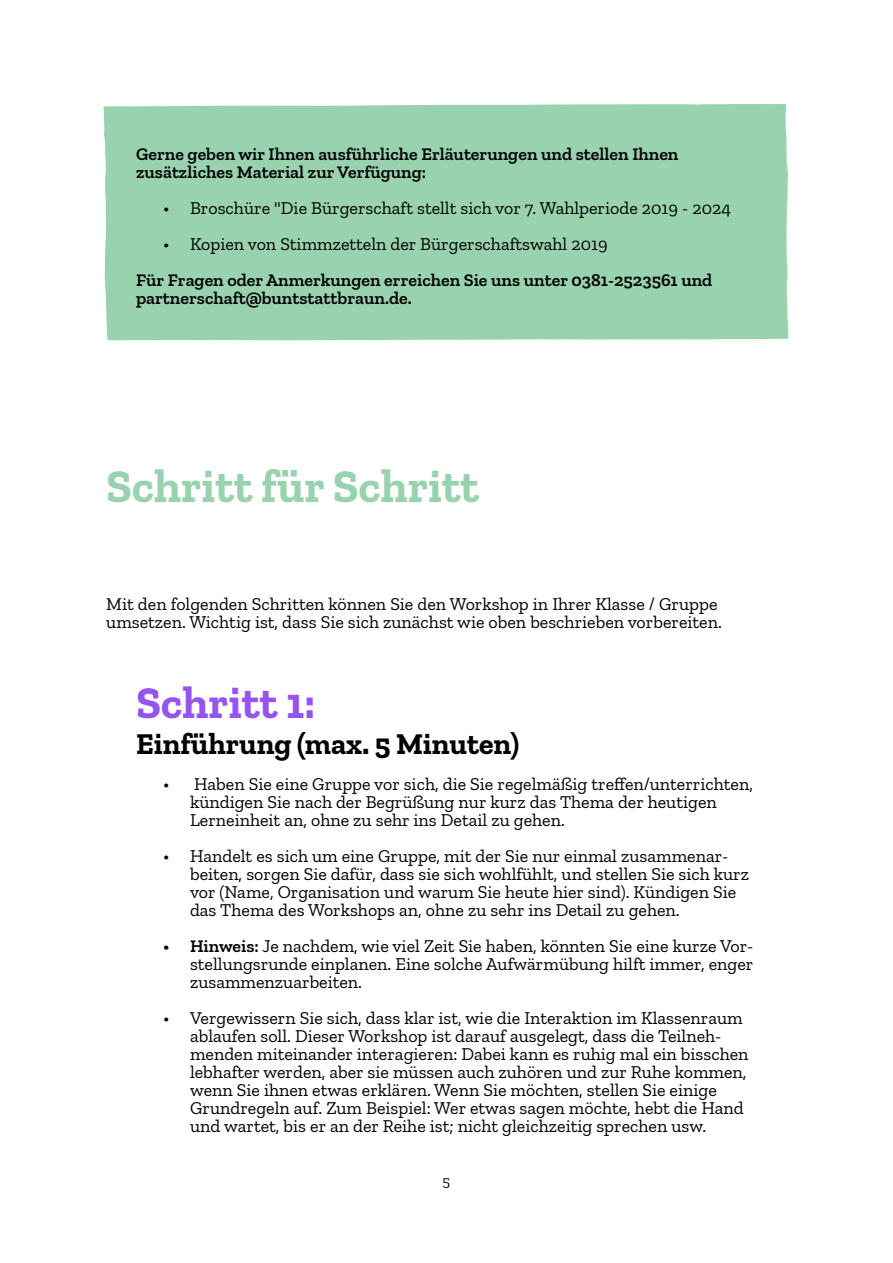
<style>
.page{position:relative;width:893px;height:1263px;background:#fff}
.page>*{position:absolute;margin:0;border:0;box-sizing:border-box;transform-origin:0 0}
.t1{font:700 46.5px "Zilla Slab";color:#99d2ae}
.t2{font:700 45px "Zilla Slab";color:#9554f1}
.t3{font:700 30px "Zilla Slab";color:#000}
.t4{font:18px "Zilla Slab";color:#000}
.t5{font:600 18px "Zilla Slab";color:#000}
.t6{font:15px "Zilla Slab";color:#000}
.s1{font-weight:600}
</style>
<div class="page">
<div style="left:103px;top:104px;width:685px;height:236px;background:#99d2ae"></div>
<p class="t5" style="left:136px;top:146px;width:544px">Gerne geben wir Ihnen ausführliche Erläuterungen und stellen Ihnen</p>
<p class="t5" style="left:136px;top:164px;width:292px">zusätzliches Material zur Verfügung:</p>
<p class="t4" style="left:163px;top:200px;width:569px">• Broschüre "Die Bürgerschaft stellt sich vor 7. Wahlperiode 2019 - 2024</p>
<p class="t4" style="left:163px;top:236px;width:446px">• Kopien von Stimmzetteln der Bürgerschaftswahl 2019</p>
<p class="t5" style="left:136px;top:272px;width:578px">Für Fragen oder Anmerkungen erreichen Sie uns unter 0381-2523561 und</p>
<p class="t5" style="left:136px;top:290px;width:277px">partnerschaft@buntstattbraun.de.</p>
<p class="t1" style="left:106px;top:466px;width:374px">Schritt für Schritt</p>
<p class="t4" style="left:106px;top:596px;width:613px">Mit den folgenden Schritten können Sie den Workshop in Ihrer Klasse / Gruppe</p>
<p class="t4" style="left:106px;top:614px;width:617px">umsetzen. Wichtig ist, dass Sie sich zunächst wie oben beschrieben vorbereiten.</p>
<p class="t2" style="left:136px;top:683px;width:181px">Schritt 1:</p>
<p class="t3" style="left:136px;top:731px;width:384px">Einführung (max. 5 Minuten)</p>
<p class="t4" style="left:163px;top:776px;width:591px">• Haben Sie eine Gruppe vor sich, die Sie regelmäßig treffen/unterrichten,</p>
<p class="t4" style="left:190px;top:794px;width:528px">kündigen Sie nach der Begrüßung nur kurz das Thema der heutigen</p>
<p class="t4" style="left:190px;top:812px;width:376px">Lerneinheit an, ohne zu sehr ins Detail zu gehen.</p>
<p class="t4" style="left:163px;top:848px;width:567px">• Handelt es sich um eine Gruppe, mit der Sie nur einmal zusammenar-</p>
<p class="t4" style="left:190px;top:866px;width:561px">beiten, sorgen Sie dafür, dass sie sich wohlfühlt, und stellen Sie sich kurz</p>
<p class="t4" style="left:190px;top:884px;width:548px">vor (Name, Organisation und warum Sie heute hier sind). Kündigen Sie</p>
<p class="t4" style="left:190px;top:902px;width:491px">das Thema des Workshops an, ohne zu sehr ins Detail zu gehen.</p>
<p class="t4" style="left:163px;top:938px;width:592px"><span class="s1">• Hinweis:</span> Je nachdem, wie viel Zeit Sie haben, könnten Sie eine kurze Vor-</p>
<p class="t4" style="left:190px;top:956px;width:565px">stellungsrunde einplanen. Eine solche Aufwärmübung hilft immer, enger</p>
<p class="t4" style="left:190px;top:974px;width:173px">zusammenzuarbeiten.</p>
<p class="t4" style="left:163px;top:1010px;width:581px">• Vergewissern Sie sich, dass klar ist, wie die Interaktion im Klassenraum</p>
<p class="t4" style="left:190px;top:1028px;width:533px">ablaufen soll. Dieser Workshop ist darauf ausgelegt, dass die Teilneh-</p>
<p class="t4" style="left:190px;top:1046px;width:560px">menden miteinander interagieren: Dabei kann es ruhig mal ein bisschen</p>
<p class="t4" style="left:190px;top:1064px;width:558px">lebhafter werden, aber sie müssen auch zuhören und zur Ruhe kommen,</p>
<p class="t4" style="left:190px;top:1082px;width:528px">wenn Sie ihnen etwas erklären. Wenn Sie möchten, stellen Sie einige</p>
<p class="t4" style="left:190px;top:1100px;width:555px">Grundregeln auf. Zum Beispiel: Wer etwas sagen möchte, hebt die Hand</p>
<p class="t4" style="left:190px;top:1118px;width:518px">und wartet, bis er an der Reihe ist; nicht gleichzeitig sprechen usw.</p>
<p class="t6" style="left:443px;top:1174px;width:9px">5</p>
</div>
